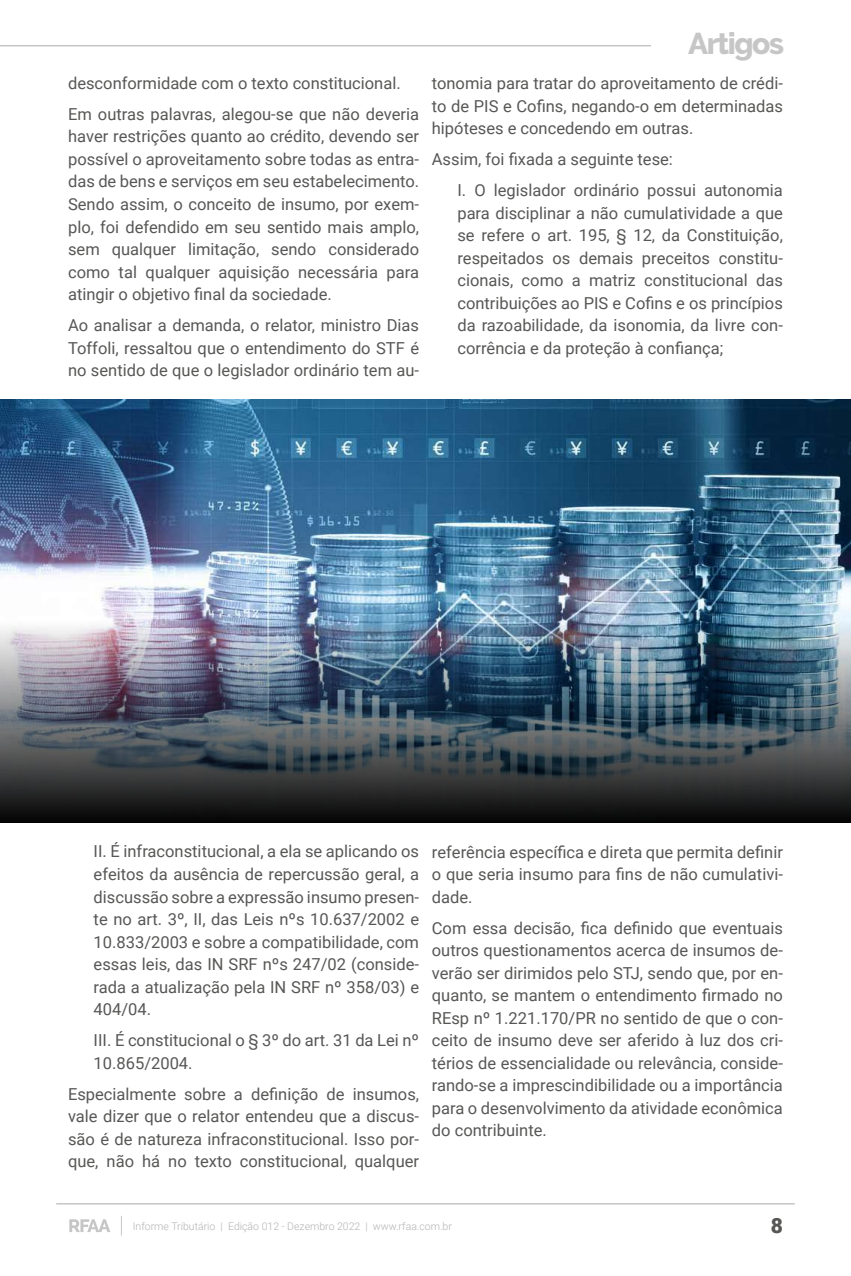
<style>
.page{position:relative;width:851px;height:1276px;background:#fff}
.page>*{position:absolute;margin:0;border:0;box-sizing:border-box;transform-origin:0 0}
.t1{font:800 30px "Raleway";letter-spacing:-.05em;color:#c6c6c6}
.t2{font:900 21px "Roboto";color:#575756}
.t3{font:16.5px/22.5px "Roboto";color:#575756;text-align:justify}
.t4{font:300 10.5px "Roboto";color:#b3b2b2}
</style>
<div class="page">
<img style="left:0;top:399px;width:850px;height:222px">
<img style="left:0;top:621px;width:850px;height:202px">
<svg style="left:121px;top:1216px;width:1px;height:19px"></svg>
<hr style="left:56px;top:1203px;width:738px;height:1px;background:#c6c6c6">
<svg style="left:69px;top:1219px;width:41px;height:13px"></svg>
<hr style="left:0;top:45px;width:651px;height:1px;background:#c6c6c6">
<p class="t3" style="left:68px;top:67px;width:352px;line-height:31px">desconformidade com o texto constitucional.<br>Em outras palavras, alegou-se que não deveria</p>
<p class="t3" style="left:68px;top:125px;width:352px">haver restrições quanto ao crédito, devendo ser possível o aproveitamento sobre todas as entra&shy;das de bens e serviços em seu estabelecimento.<br>Sendo assim, o conceito de insumo, por exem&shy;plo, foi defendido em seu sentido mais amplo, sem qualquer limitação, sendo considerado como tal qualquer aquisição necessária para atingir o objetivo final da sociedade.</p>
<p class="t3" style="left:68px;top:313px;width:352px">Ao analisar a demanda, o relator, ministro Dias Toffoli, ressaltou que o entendimento do STF é no sentido de que o legislador ordinário tem au-</p>
<h1 class="t1" style="left:688px;top:26px;width:97px">Artigos</h1>
<p class="t3" style="left:432px;top:71px;width:352px">tonomia para tratar do aproveitamento de crédi&shy;to de PIS e Cofins, negando-o em determinadas hipóteses e concedendo em outras.</p>
<p class="t3" style="left:457px;top:143px;width:327px;line-height:31px;text-indent:-26px">Assim, foi fixada a seguinte tese:<br>I. O legislador ordinário possui autonomia</p>
<p class="t3" style="left:457px;top:201px;width:327px">para disciplinar a não cumulatividade a que se refere o art. 195, § 12, da Constituição, respeitados os demais preceitos constitu&shy;cionais, como a matriz constitucional das contribuições ao PIS e Cofins e os princípios da razoabilidade, da isonomia, da livre con&shy;corrência e da proteção à confiança;</p>
<p class="t3" style="left:94px;top:839px;width:327px">II. É infraconstitucional, a ela se aplicando os efeitos da ausência de repercussão geral, a discussão sobre a expressão insumo presen&shy;te no art. 3º, II, das Leis nºs 10.637/2002 e 10.833/2003 e sobre a compatibilidade, com essas leis, das IN SRF nºs 247/02 (conside&shy;rada a atualização pela IN SRF nº 358/03) e 404/04.</p>
<p class="t3" style="left:94px;top:1028px;width:327px">III. É constitucional o § 3º do art. 31 da Lei nº<br>10.865/2004.</p>
<p class="t3" style="left:68px;top:1082px;width:352px">Especialmente sobre a definição de insumos, vale dizer que o relator entendeu que a discus&shy;são é de natureza infraconstitucional. Isso por&shy;que, não há no texto constitucional, qualquer</p>
<p class="t3" style="left:432px;top:840px;width:352px">referência específica e direta que permita definir o que seria insumo para fins de não cumulativi&shy;dade.</p>
<p class="t3" style="left:432px;top:916px;width:352px">Com essa decisão, fica definido que eventuais outros questionamentos acerca de insumos de&shy;verão ser dirimidos pelo STJ, sendo que, por en&shy;quanto, se mantem o entendimento firmado no REsp nº 1.221.170/PR no sentido de que o con&shy;ceito de insumo deve ser aferido à luz dos cri&shy;térios de essencialidade ou relevância, conside&shy;rando-se a imprescindibilidade ou a importância para o desenvolvimento da atividade econômica do contribuinte.</p>
<p class="t4" style="left:133px;top:1218px;width:320px">Informe Tributário | Edição 012 - Dezembro 2022 | www.rfaa.com.br</p>
<p class="t2" style="left:770px;top:1211px;width:14px">8</p>
</div>
